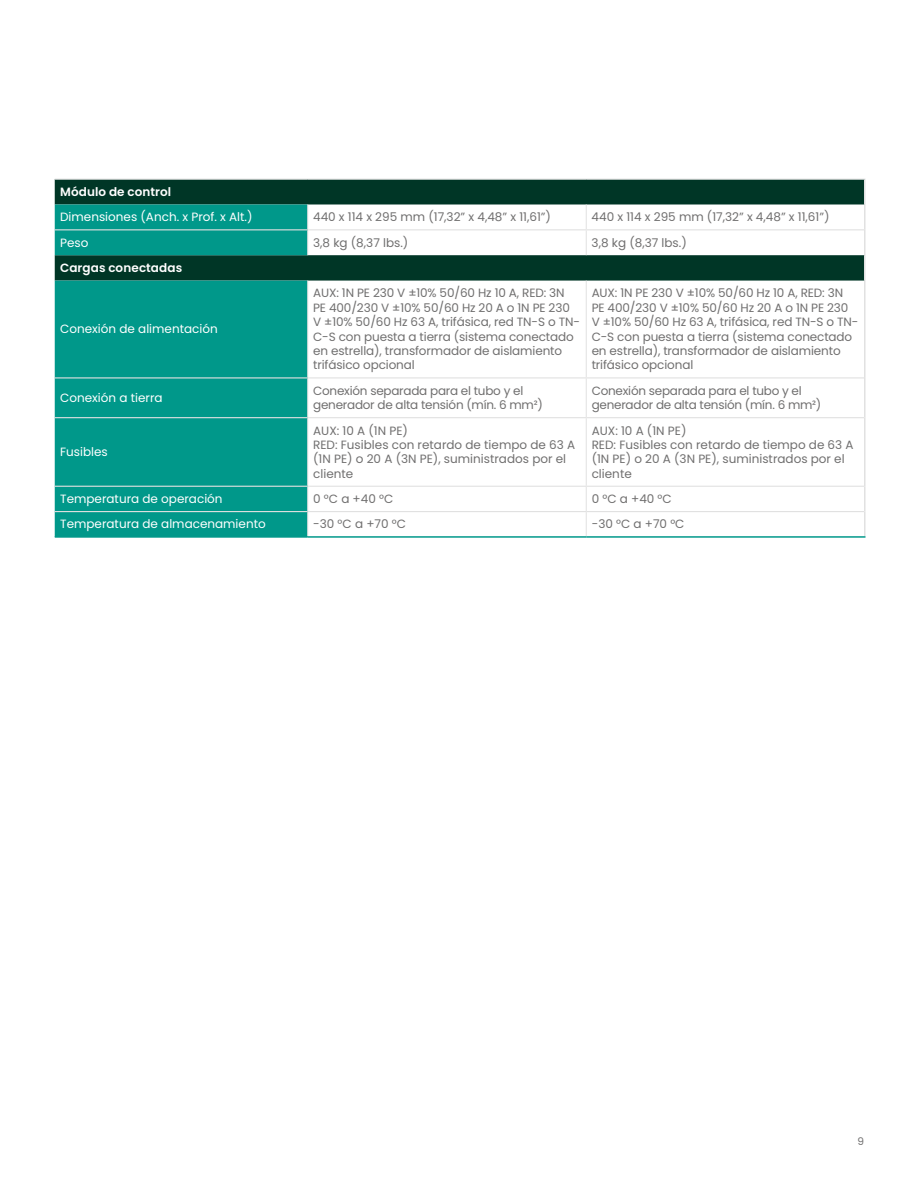
<style>
.page{position:relative;width:918px;height:1188px;background:#fff}
.page>*{position:absolute;margin:0;border:0;box-sizing:border-box;transform-origin:0 0}
.t1{font:12px/14.4px "Poppins";letter-spacing:-.01em;color:#706f6f}
.t2{font:12px "Poppins";color:#fff}
.t3{font:600 12px "Poppins";letter-spacing:.01em;color:#fff}
.t4{font:10.5px "Poppins";color:#706f6f}
</style>
<div class="page">
<svg style="left:55px;top:180px;width:809px;height:101px;fill:#003626"></svg>
<svg style="left:55px;top:205px;width:253px;height:331px;background:#019082"></svg>
<hr style="left:864px;top:180px;width:2px;height:25px;background:#e1e1e1">
<hr style="left:864px;top:255px;width:2px;height:26px;background:#e1e1e1">
<svg style="left:307px;top:205px;width:1px;height:50px"></svg>
<svg style="left:586px;top:205px;width:1px;height:50px"></svg>
<hr style="left:307px;top:281px;width:1px;height:96px;background:#e1e1e1">
<hr style="left:586px;top:281px;width:1px;height:96px;background:#e1e1e1">
<hr style="left:307px;top:378px;width:1px;height:39px;background:#e1e1e1">
<hr style="left:586px;top:378px;width:1px;height:39px;background:#e1e1e1">
<hr style="left:307px;top:418px;width:1px;height:68px;background:#e1e1e1">
<hr style="left:586px;top:418px;width:1px;height:68px;background:#e1e1e1">
<svg style="left:307px;top:487px;width:1px;height:49px"></svg>
<svg style="left:586px;top:487px;width:1px;height:49px"></svg>
<hr style="left:864px;top:205px;width:2px;height:25px;background:#e1e1e1">
<hr style="left:864px;top:230px;width:2px;height:25px;background:#e1e1e1">
<hr style="left:864px;top:281px;width:2px;height:97px;background:#e1e1e1">
<hr style="left:864px;top:378px;width:2px;height:40px;background:#e1e1e1">
<hr style="left:864px;top:418px;width:2px;height:68px;background:#e1e1e1">
<hr style="left:864px;top:486px;width:2px;height:26px;background:#e1e1e1">
<hr style="left:864px;top:512px;width:2px;height:24px;background:#e1e1e1">
<hr style="left:55px;top:229px;width:253px;height:1px;background:#e1e1e1">
<hr style="left:308px;top:229px;width:278px;height:1px;background:#e1e1e1">
<hr style="left:586px;top:229px;width:278px;height:1px;background:#e1e1e1">
<hr style="left:55px;top:377px;width:253px;height:1px;background:#e1e1e1">
<hr style="left:308px;top:377px;width:278px;height:1px;background:#e1e1e1">
<hr style="left:586px;top:377px;width:278px;height:1px;background:#e1e1e1">
<hr style="left:55px;top:417px;width:253px;height:1px;background:#e1e1e1">
<hr style="left:308px;top:417px;width:278px;height:1px;background:#e1e1e1">
<hr style="left:586px;top:417px;width:278px;height:1px;background:#e1e1e1">
<hr style="left:55px;top:486px;width:253px;height:1px;background:#e1e1e1">
<hr style="left:308px;top:486px;width:278px;height:1px;background:#e1e1e1">
<hr style="left:586px;top:486px;width:278px;height:1px;background:#e1e1e1">
<hr style="left:55px;top:511px;width:253px;height:1px;background:#e1e1e1">
<hr style="left:308px;top:511px;width:278px;height:1px;background:#e1e1e1">
<hr style="left:586px;top:511px;width:278px;height:1px;background:#e1e1e1">
<hr style="left:55px;top:536px;width:253px;height:2px;background:#00988a">
<hr style="left:308px;top:536px;width:278px;height:2px;background:#00988a">
<hr style="left:586px;top:536px;width:279px;height:2px;background:#00988a">
<hr style="left:55px;top:179px;width:253px;height:1px;background:#e1e1e1">
<hr style="left:308px;top:179px;width:278px;height:1px;background:#e1e1e1">
<hr style="left:586px;top:179px;width:279px;height:1px;background:#e1e1e1">
<p class="t3" style="left:60px;top:185px;width:113px">Módulo de control</p>
<p class="t2" style="left:60px;top:210px;width:194px">Dimensiones (Anch. x Prof. x Alt.)</p>
<p class="t1" style="left:313px;top:210px;width:239px">440 x 114 x 295 mm (17,32” x 4,48” x 11,61”)</p>
<p class="t1" style="left:592px;top:210px;width:239px">440 x 114 x 295 mm (17,32” x 4,48” x 11,61”)</p>
<p class="t2" style="left:60px;top:236px;width:30px">Peso</p>
<p class="t1" style="left:313px;top:235px;width:97px">3,8 kg (8,37 lbs.)</p>
<p class="t1" style="left:592px;top:235px;width:97px">3,8 kg (8,37 lbs.)</p>
<p class="t3" style="left:60px;top:261px;width:124px">Cargas conectadas</p>
<p class="t2" style="left:60px;top:322px;width:159px">Conexión de alimentación</p>
<p class="t1" style="left:313px;top:286px;width:268px">AUX: 1N PE 230 V ±10% 50/60 Hz 10 A, RED: 3N PE 400/230 V ±10% 50/60 Hz 20 A o 1N PE 230<br>V ±10% 50/60 Hz 63 A, trifásica, red TN-S o TN-C-S con puesta a tierra (sistema conectado en estrella), transformador de aislamiento trifásico opcional</p>
<p class="t1" style="left:592px;top:286px;width:268px">AUX: 1N PE 230 V ±10% 50/60 Hz 10 A, RED: 3N PE 400/230 V ±10% 50/60 Hz 20 A o 1N PE 230<br>V ±10% 50/60 Hz 63 A, trifásica, red TN-S o TN-C-S con puesta a tierra (sistema conectado en estrella), transformador de aislamiento trifásico opcional</p>
<p class="t2" style="left:60px;top:391px;width:104px">Conexión a tierra</p>
<p class="t1" style="left:313px;top:383px;width:231px">Conexión separada para el tubo y el generador de alta tensión (mín. 6 mm²)</p>
<p class="t1" style="left:592px;top:383px;width:231px">Conexión separada para el tubo y el generador de alta tensión (mín. 6 mm²)</p>
<p class="t2" style="left:60px;top:445px;width:49px">Fusibles</p>
<p class="t1" style="left:313px;top:423px;width:263px">AUX: 10 A (1N PE)<br>RED: Fusibles con retardo de tiempo de 63 A (1N PE) o 20 A (3N PE), suministrados por el cliente</p>
<p class="t1" style="left:592px;top:423px;width:263px">AUX: 10 A (1N PE)<br>RED: Fusibles con retardo de tiempo de 63 A (1N PE) o 20 A (3N PE), suministrados por el cliente</p>
<p class="t2" style="left:60px;top:492px;width:164px">Temperatura de operación</p>
<p class="t1" style="left:313px;top:492px;width:82px">0 °C a +40 °C</p>
<p class="t1" style="left:592px;top:492px;width:82px">0 °C a +40 °C</p>
<p class="t2" style="left:60px;top:517px;width:207px">Temperatura de almacenamiento</p>
<p class="t1" style="left:313px;top:517px;width:94px">-30 °C a +70 °C</p>
<p class="t1" style="left:592px;top:517px;width:94px">-30 °C a +70 °C</p>
<p class="t4" style="left:857px;top:1135px;width:8px">9</p>
</div>
